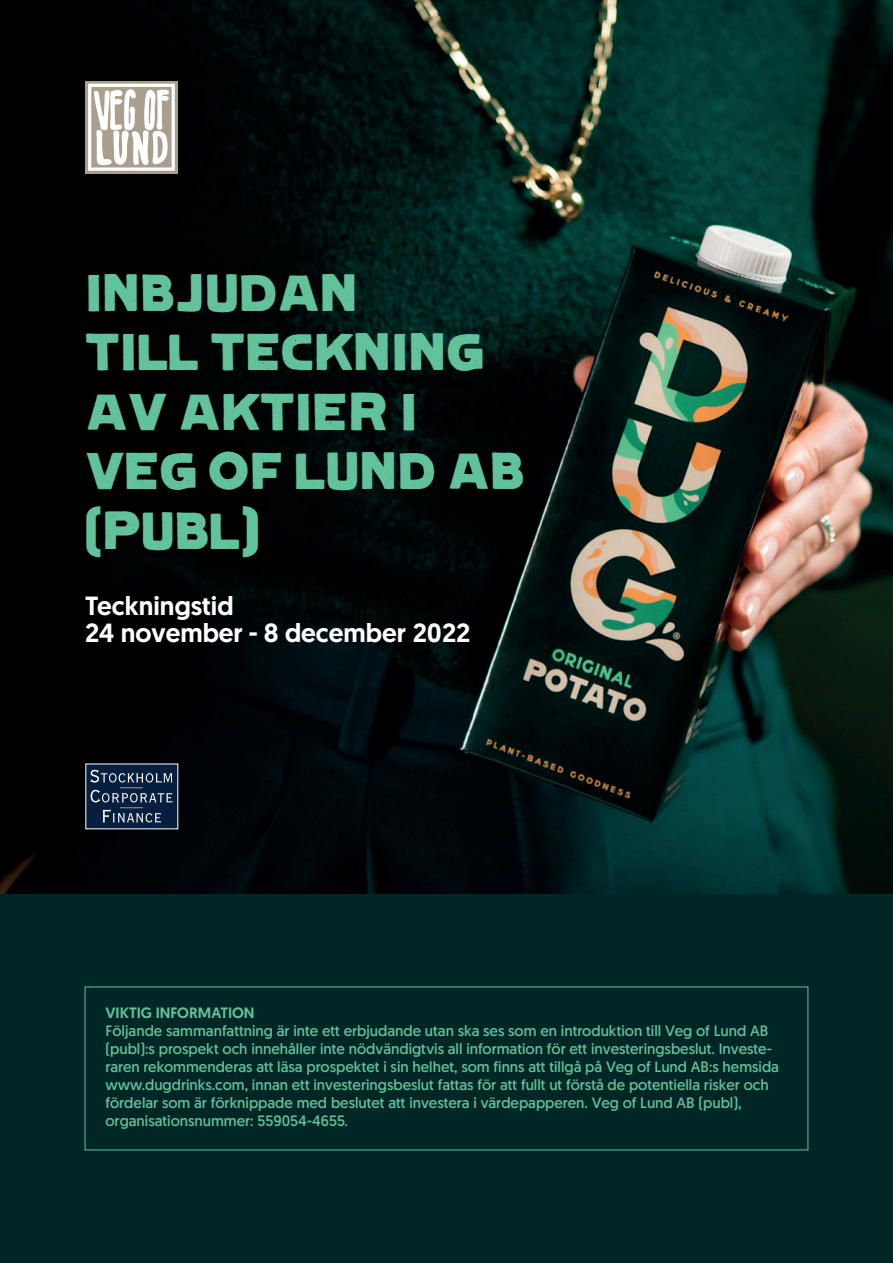
<style>
.page{position:relative;width:893px;height:1263px;background:#002625}
.page>*{position:absolute;margin:0;border:0;box-sizing:border-box;transform-origin:0 0}
.t1{font:49.65px/59.6px "Lietz Lindau Hamburg";color:#61c29b}
.t2{font:500 26.25px/27px "Geomanist";color:#fff}
.t3{font:15px/18px "Geomanist";color:#61c29b}
.t4{font:500 15px "Geomanist";color:#61c29b}
.s1{font-family:"Geomanist";font-weight:900}
</style>
<div class="page">
<img style="left:0;top:0;width:893px;height:893px">
<div style="left:85px;top:81px;width:93px;height:93px;background:#aa9e8c"></div>
<svg style="left:88px;top:84px;width:87px;height:87px"></svg>
<div style="left:86px;top:764px;width:92px;height:65px;background:#071f3e"></div>
<svg style="left:90px;top:770px;width:82px;height:53px"></svg>
<h1 class="t1" style="left:85px;top:264px;width:441px">INBJUDAN<br>TILL TECKNING<br>AV AKTIER I<br>VEG OF LUND AB <span class="s1">(</span>PUBL<span class="s1">)</span></h1>
<h2 class="t2" style="left:85px;top:592px;width:387px">Teckningstid<br>24 november - 8 december 2022</h2>
<p class="t4" style="left:105px;top:1003px;width:151px">VIKTIG INFORMATION</p>
<p class="t3" style="left:105px;top:1021px;width:675px">Följande sammanfattning är inte ett erbjudande utan ska ses som en introduktion till Veg of Lund AB (publ):s prospekt och innehåller inte nödvändigtvis all information för ett investeringsbeslut. Investe&shy;raren rekommenderas att läsa prospektet i sin helhet, som finns att tillgå på Veg of Lund AB:s hemsida www.dugdrinks.com, innan ett investeringsbeslut fattas för att fullt ut förstå de potentiella risker och fördelar som är förknippade med beslutet att investera i värdepapperen. Veg of Lund AB (publ), organisationsnummer: 559054-4655.</p>
</div>
